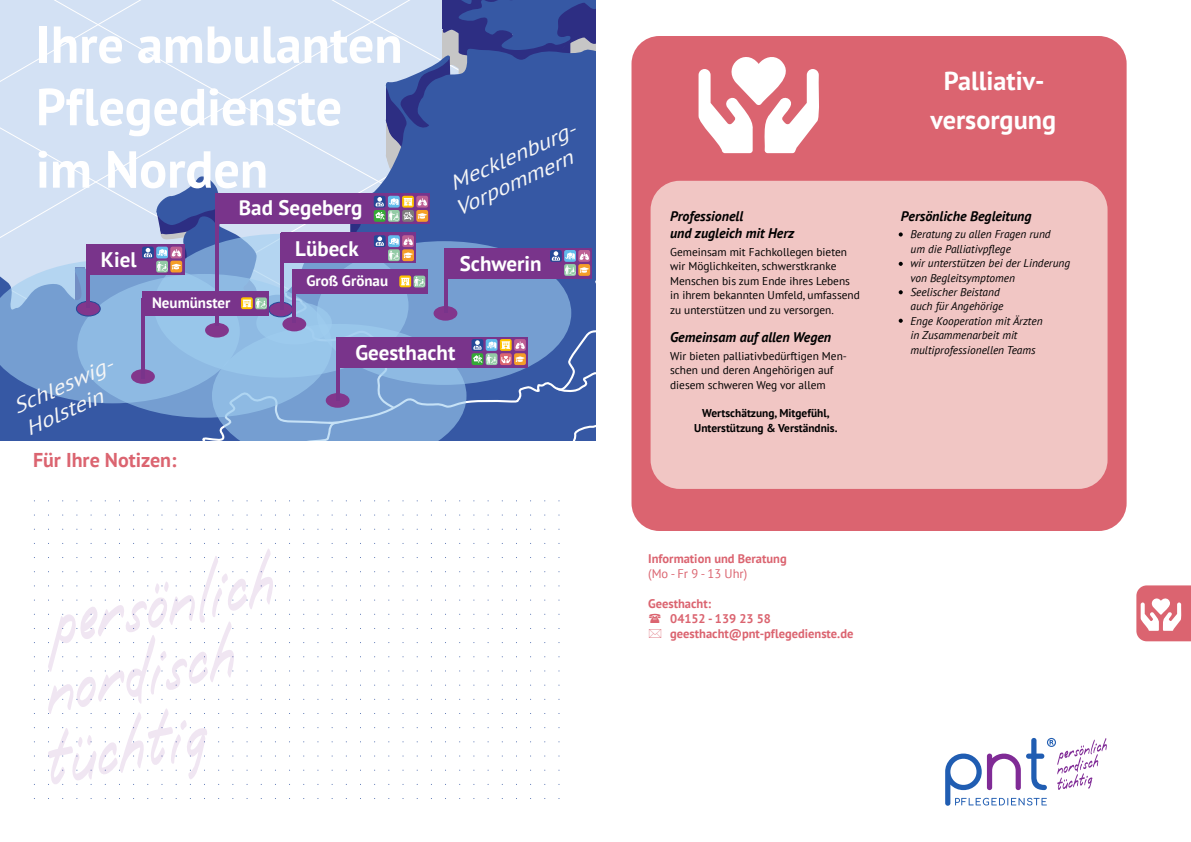
<style>
.page{position:relative;width:1191px;height:842px;background:#fff}
.page>*{position:absolute;margin:0;border:0;box-sizing:border-box;transform-origin:0 0}
.t1{font:700 52px/62.4px "PT Sans";color:#fff}
.t2{font:700 26.2px/39.3px "PT Sans";color:#fff;text-align:center}
.t3{font:700 21px "PT Sans";color:#fff}
.t4{font:italic 20.5px/24.7px "PT Sans";color:#f6f6f6;scale:1.13 1}
.t5{font:700 20px "PT Sans";color:#db6470}
.t6{font:700 15px "PT Sans";color:#fff}
.t7{font:italic 700 14px/17.5px "PT Sans";color:#000}
.t8{font:700 12.5px/15px "PT Sans";color:#db6470}
.t9{font:12.5px "PT Sans";color:#db6470}
.t10{font:11.3px/14.4px "PT Sans";color:#000}
.t11{font:italic 11.3px/14.4px "PT Sans";color:#000}
.t12{font:700 11.3px/14.4px "PT Sans";color:#000;text-align:center}
</style>
<div class="page">
<svg style="left:1136px;top:585px;width:55px;height:56px"></svg>
<div style="left:631px;top:36px;width:495px;height:495px;background:#db6470;border-radius:28px"></div>
<div style="left:650px;top:181px;width:457px;height:308px;background:#f1c6c4;border-radius:29px"></div>
<svg style="left:698px;top:57px;width:121px;height:96px"></svg>
<svg style="left:898px;top:232px;width:4px;height:5px"></svg>
<svg style="left:898px;top:262px;width:4px;height:4px"></svg>
<svg style="left:898px;top:290px;width:4px;height:4px"></svg>
<svg style="left:898px;top:319px;width:4px;height:4px"></svg>
<div style="left:49px;top:0;width:193px;height:23px;background:#d3e1f4"></div>
<div style="left:242px;top:0;width:200px;height:23px;background:#d3e1f4"></div>
<svg style="left:442px;top:0;width:153px;height:23px;background:#324897"></svg>
<svg style="left:0;top:23px;width:595px;height:418px;background:#9cafd6"></svg>
<svg style="left:156px;top:170px;width:66px;height:70px;background:#6c82ba"></svg>
<svg style="left:154px;top:234px;width:254px;height:144px;background:#98bae1"></svg>
<svg style="left:256px;top:302px;width:76px;height:42px"></svg>
<svg style="left:258px;top:324px;width:208px;height:117px;background:#7da7d6"></svg>
<svg style="left:317px;top:241px;width:254px;height:144px;background:#769dd0"></svg>
<div style="left:433px;top:306px;width:24px;height:15px;background:#82368c;border-radius:50%"></div>
<div style="left:269px;top:302px;width:24px;height:15px;background:#82368c;border-radius:50%"></div>
<div style="left:269px;top:302px;width:24px;height:15px;border:1px solid #244897;border-radius:50%"></div>
<svg style="left:0;top:260px;width:258px;height:181px;background:#779dd0"></svg>
<svg style="left:280px;top:291px;width:116px;height:119px;background:#8fb5df"></svg>
<svg style="left:326px;top:361px;width:216px;height:64px;background:#6a8cc5"></svg>
<div style="left:205px;top:323px;width:24px;height:15px;background:#82368c;border-radius:50%"></div>
<div style="left:131px;top:369px;width:24px;height:15px;background:#82368c;border-radius:50%"></div>
<hr style="left:87px;top:245px;width:3px;height:63px;background:#79348b">
<div style="left:88px;top:245px;width:96px;height:30px;background:#79348b"></div>
<hr style="left:215px;top:194px;width:3px;height:132px;background:#79348b">
<div style="left:215px;top:194px;width:215px;height:30px;background:#79348b"></div>
<hr style="left:280px;top:233px;width:3px;height:76px;background:#79348b">
<div style="left:281px;top:233px;width:135px;height:30px;background:#79348b"></div>
<hr style="left:336px;top:337px;width:3px;height:63px;background:#79348b">
<div style="left:338px;top:337px;width:190px;height:30px;background:#79348b"></div>
<hr style="left:444px;top:248px;width:3px;height:65px;background:#79348b">
<div style="left:445px;top:248px;width:147px;height:30px;background:#79348b"></div>
<hr style="left:293px;top:269px;width:3px;height:54px;background:#79348b">
<div style="left:293px;top:269px;width:134px;height:25px;background:#79348b"></div>
<hr style="left:142px;top:298px;width:3px;height:81px;background:#79348b">
<div style="left:142px;top:290px;width:127px;height:25px;background:#79348b"></div>
<div style="left:416px;top:196px;width:12px;height:12px;background:#bd6094;border-radius:2px"></div>
<svg style="left:416px;top:210px;width:12px;height:12px"></svg>
<div style="left:388px;top:196px;width:12px;height:12px;background:#61bbeb;border-radius:2px"></div>
<div style="left:374px;top:196px;width:11px;height:12px;background:#244897;border-radius:2px"></div>
<div style="left:402px;top:196px;width:12px;height:12px;background:#fdc300;border-radius:2px"></div>
<svg style="left:500px;top:353px;width:12px;height:12px"></svg>
<div style="left:156px;top:247px;width:12px;height:11px;background:#61bbeb;border-radius:2px"></div>
<svg style="left:142px;top:247px;width:12px;height:11px"></svg>
<div style="left:170px;top:247px;width:12px;height:11px;background:#bd6094;border-radius:2px"></div>
<div style="left:170px;top:261px;width:12px;height:11px;background:#f59e28;border-radius:2px"></div>
<svg style="left:241px;top:297px;width:12px;height:12px"></svg>
<svg style="left:395px;top:198px;width:32px;height:23px"></svg>
<svg style="left:144px;top:248px;width:37px;height:23px"></svg>
<div style="left:255px;top:297px;width:12px;height:12px;background:#93cba6;border-radius:2px"></div>
<svg style="left:243px;top:299px;width:23px;height:9px"></svg>
<div style="left:399px;top:275px;width:12px;height:12px;background:#fdc300;border-radius:2px"></div>
<svg style="left:413px;top:276px;width:12px;height:11px"></svg>
<svg style="left:401px;top:277px;width:24px;height:9px"></svg>
<div style="left:388px;top:235px;width:12px;height:12px;background:#61bbeb;border-radius:2px"></div>
<svg style="left:349px;top:197px;width:46px;height:72px"></svg>
<div style="left:402px;top:235px;width:12px;height:12px;background:#bd6094;border-radius:2px"></div>
<svg style="left:389px;top:238px;width:24px;height:7px"></svg>
<div style="left:402px;top:249px;width:12px;height:12px;background:#f59e28;border-radius:2px"></div>
<svg style="left:388px;top:249px;width:12px;height:12px"></svg>
<svg style="left:389px;top:251px;width:24px;height:9px"></svg>
<div style="left:578px;top:250px;width:12px;height:12px;background:#bd6094;border-radius:2px"></div>
<svg style="left:542px;top:251px;width:53px;height:190px;background:#546cad"></svg>
<div style="left:514px;top:339px;width:12px;height:12px;background:#bd6094;border-radius:2px"></div>
<div style="left:514px;top:353px;width:12px;height:12px;background:#f59e28;border-radius:2px"></div>
<svg style="left:515px;top:356px;width:10px;height:6px"></svg>
<div style="left:486px;top:339px;width:11px;height:12px;background:#61bbeb;border-radius:2px"></div>
<div style="left:471px;top:339px;width:12px;height:12px;background:#244897;border-radius:2px"></div>
<div style="left:500px;top:339px;width:11px;height:12px;background:#fdc300;border-radius:2px"></div>
<svg style="left:515px;top:341px;width:10px;height:8px"></svg>
<div style="left:471px;top:353px;width:12px;height:12px;background:#35a936;border-radius:2px"></div>
<div style="left:486px;top:353px;width:11px;height:12px;background:#93cba6;border-radius:2px"></div>
<svg style="left:473px;top:340px;width:37px;height:24px"></svg>
<svg style="left:189px;top:543px;width:87px;height:143px"></svg>
<svg style="left:48px;top:581px;width:148px;height:204px"></svg>
<svg style="left:184px;top:725px;width:23px;height:60px"></svg>
<svg style="left:945px;top:738px;width:161px;height:68px"></svg>
<h1 class="t1" style="left:36px;top:12px;width:368px">Ihre ambulanten<br>Pflegedienste im Norden</h1>
<h3 class="t3" style="left:101px;top:246px;width:37px">Kiel</h3>
<h3 class="t6" style="left:152px;top:292px;width:80px">Neumünster</h3>
<h3 class="t3" style="left:239px;top:194px;width:125px">Bad Segeberg</h3>
<h3 class="t3" style="left:295px;top:235px;width:65px">Lübeck</h3>
<h3 class="t6" style="left:306px;top:271px;width:83px">Groß Grönau</h3>
<h3 class="t4" style="left:440px;top:174px;width:128px;rotate:-24deg">Mecklenburg-<br>Vorpommern</h3>
<h3 class="t3" style="left:460px;top:250px;width:83px">Schwerin</h3>
<h3 class="t4" style="left:8px;top:396px;width:98px;rotate:-24deg">Schleswig-<br>Holstein</h3>
<h3 class="t5" style="left:33px;top:447px;width:145px">Für Ihre Notizen:</h3>
<h3 class="t3" style="left:355px;top:338px;width:101px">Geesthacht</h3>
<p class="t7" style="left:670px;top:207px;width:126px">Professionell<br>und zugleich mit Herz</p>
<p class="t10" style="left:670px;top:244px;width:191px">Gemeinsam mit Fachkollegen bieten wir Möglichkeiten, schwerstkranke Menschen bis zum Ende ihres Lebens in ihrem bekannten Umfeld, umfassend zu unterstützen und zu versorgen.</p>
<p class="t7" style="left:670px;top:328px;width:163px">Gemeinsam auf allen Wegen</p>
<p class="t10" style="left:670px;top:348px;width:178px">Wir bieten palliativbedürftigen Men&shy;schen und deren Angehörigen auf diesem schweren Weg vor allem</p>
<p class="t12" style="left:694px;top:406px;width:145px">Wertschätzung, Mitgefühl,<br>Unterstützung &amp; Verständnis.</p>
<h2 class="t2" style="left:930px;top:61px;width:127px">Palliativ&shy;versorgung</h2>
<p class="t7" style="left:901px;top:207px;width:132px">Persönliche Begleitung</p>
<p class="t11" style="left:910px;top:227px;width:161px">Beratung zu allen Fragen rund<br>um die Palliativpflege<br>wir unterstützen bei der Linderung von Begleitsymptomen<br>Seelischer Beistand<br>auch für Angehörige<br>Enge Kooperation mit Ärzten<br>in Zusammenarbeit mit multiprofessionellen Teams</p>
<p class="t8" style="left:648px;top:551px;width:140px">Information und Beratung</p>
<p class="t9" style="left:648px;top:565px;width:100px">(Mo - Fr 9 - 13 Uhr)</p>
<p class="t8" style="left:670px;top:596px;width:185px;text-indent:-22px">Geesthacht:<br>04152 - 139 23 58 geesthacht@pnt-pflegedienste.de</p>
</div>
